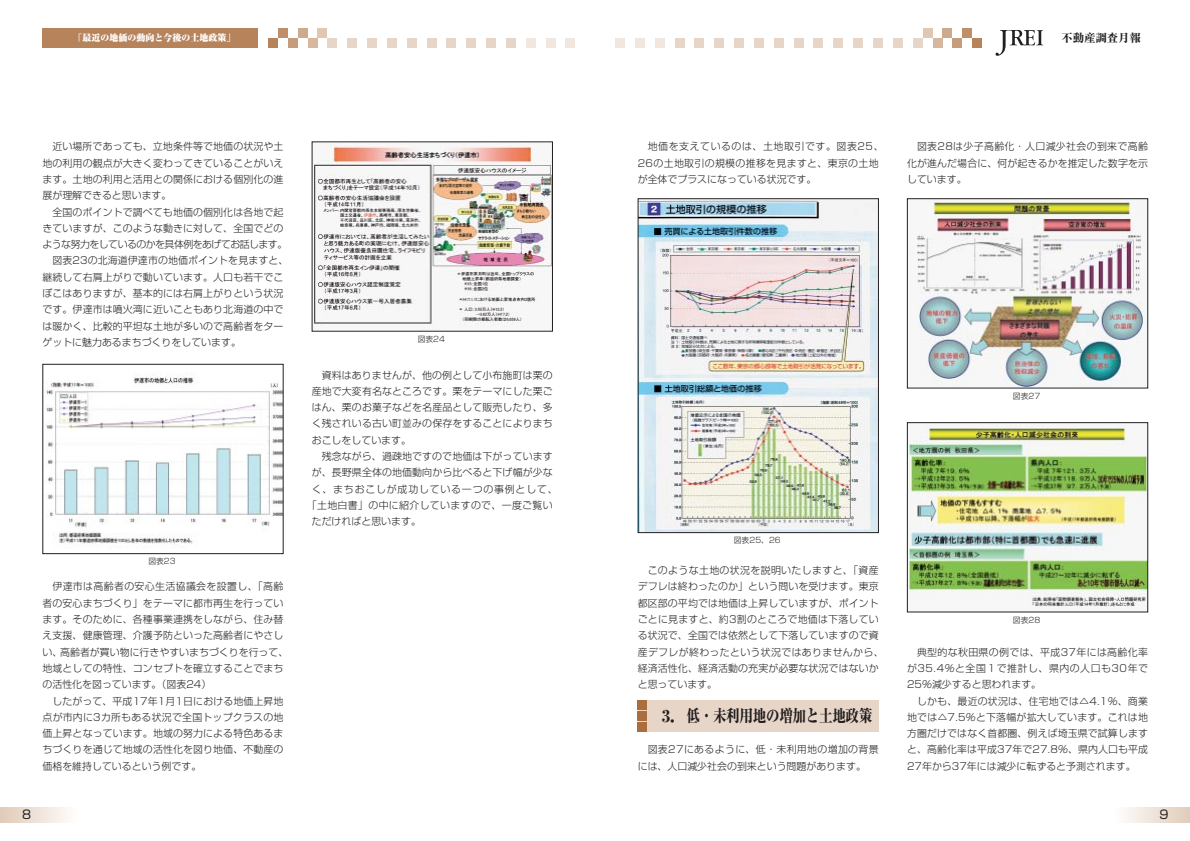
<style>
.page{position:relative;width:1190px;height:841px;background:#fff}
.page>*{position:absolute;margin:0;border:0;box-sizing:border-box;transform-origin:0 0}
.t1{font:800 17px "Ryumin";letter-spacing:-.025em;color:#231f20}
.t2{font:12px "Shin Go";color:#231f20}
.t3{font:800 11.3px "Ryumin";color:#231f20}
.t4{font:300 9.9px/16.3px "Shin Go";letter-spacing:.015em;color:#231f20;text-align:justify}
.t5{font:300 9.9px/16.3px "Shin Go";letter-spacing:.035em;color:#231f20}
.t6{font:300 9.9px "Shin Go";letter-spacing:-.055em;color:#231f20}
.t7{font:300 9.9px "Shin Go";letter-spacing:.08em;color:#231f20}
.t8{font:900 9px "Ryumin";color:#fff}
.t9{font:300 7.8px "Shin Go";color:#231f20}
</style>
<div class="page">
<svg style="left:0;top:808px;width:67px;height:14px"></svg>
<svg style="left:1125px;top:808px;width:65px;height:14px"></svg>
<img style="left:45px;top:372px;width:236px;height:176px">
<div style="left:43px;top:364px;width:240px;height:190px;border:1px solid #231f20"></div>
<img style="left:314px;top:144px;width:237px;height:183px">
<img style="left:640px;top:200px;width:237px;height:331px">
<div style="left:638px;top:198px;width:241px;height:335px;border:1px solid #231f20"></div>
<img style="left:917px;top:200px;width:229px;height:186px">
<div style="left:907px;top:198px;width:241px;height:190px;border:1px solid #231f20"></div>
<img style="left:909px;top:424px;width:237px;height:183px">
<div style="left:907px;top:422px;width:241px;height:190px;border:1px solid #231f20"></div>
<div style="left:43px;top:28px;width:215px;height:20px;background:#b7835b"></div>
<div style="left:347px;top:38px;width:10px;height:10px;background:#e7d6c8"></div>
<svg style="left:996px;top:30px;width:47px;height:26px"></svg>
<div style="left:268px;top:38px;width:10px;height:10px;background:#b7835b"></div>
<div style="left:278px;top:28px;width:10px;height:10px;background:#be8f6a"></div>
<div style="left:288px;top:38px;width:10px;height:10px;background:#c69c7a"></div>
<div style="left:298px;top:28px;width:10px;height:10px;background:#cdaa8b"></div>
<div style="left:308px;top:38px;width:9px;height:10px;background:#d7b89f"></div>
<div style="left:317px;top:28px;width:10px;height:10px;background:#dfc7b3"></div>
<div style="left:327px;top:38px;width:10px;height:10px;background:#e7d6c8"></div>
<div style="left:893px;top:38px;width:10px;height:10px;background:#e7d6c8"></div>
<div style="left:913px;top:38px;width:10px;height:10px;background:#e7d6c8"></div>
<div style="left:923px;top:28px;width:10px;height:10px;background:#dfc7b3"></div>
<div style="left:933px;top:38px;width:10px;height:10px;background:#d7b89f"></div>
<div style="left:943px;top:28px;width:9px;height:10px;background:#cdaa8b"></div>
<div style="left:952px;top:38px;width:10px;height:10px;background:#c69c7a"></div>
<div style="left:962px;top:28px;width:10px;height:10px;background:#be8f6a"></div>
<div style="left:972px;top:38px;width:10px;height:10px;background:#b7835b"></div>
<div style="left:367px;top:38px;width:10px;height:10px;background:#e7d6c8"></div>
<div style="left:387px;top:38px;width:10px;height:10px;background:#e7d6c8"></div>
<div style="left:407px;top:38px;width:10px;height:10px;background:#e7d6c8"></div>
<div style="left:427px;top:38px;width:10px;height:10px;background:#e7d6c8"></div>
<div style="left:446px;top:38px;width:10px;height:10px;background:#e7d6c8"></div>
<div style="left:466px;top:38px;width:10px;height:10px;background:#e7d6c8"></div>
<div style="left:486px;top:38px;width:10px;height:10px;background:#e7d6c8"></div>
<div style="left:506px;top:38px;width:10px;height:10px;background:#e7d6c8"></div>
<div style="left:526px;top:38px;width:10px;height:10px;background:#f1e7df"></div>
<div style="left:546px;top:38px;width:10px;height:10px;background:#f1e7df"></div>
<div style="left:566px;top:38px;width:9px;height:10px;background:#f1e7df"></div>
<div style="left:873px;top:38px;width:10px;height:10px;background:#e7d6c8"></div>
<div style="left:853px;top:38px;width:10px;height:10px;background:#e7d6c8"></div>
<div style="left:833px;top:38px;width:10px;height:10px;background:#e7d6c8"></div>
<div style="left:814px;top:38px;width:9px;height:10px;background:#e7d6c8"></div>
<div style="left:794px;top:38px;width:10px;height:10px;background:#e7d6c8"></div>
<div style="left:774px;top:38px;width:10px;height:10px;background:#e7d6c8"></div>
<div style="left:754px;top:38px;width:10px;height:10px;background:#e7d6c8"></div>
<div style="left:734px;top:38px;width:10px;height:10px;background:#e7d6c8"></div>
<div style="left:714px;top:38px;width:10px;height:10px;background:#e7d6c8"></div>
<div style="left:694px;top:38px;width:10px;height:10px;background:#e7d6c8"></div>
<div style="left:675px;top:38px;width:10px;height:10px;background:#e7d6c8"></div>
<div style="left:655px;top:38px;width:10px;height:10px;background:#f1e7df"></div>
<div style="left:635px;top:38px;width:10px;height:10px;background:#f1e7df"></div>
<div style="left:615px;top:38px;width:10px;height:10px;background:#f1e7df"></div>
<div style="left:638px;top:700px;width:241px;height:31px;background:#e7d6c8"></div>
<div style="left:638px;top:700px;width:9px;height:9px;background:#aa6d3d"></div>
<div style="left:638px;top:711px;width:9px;height:9px;background:#aa6d3d"></div>
<div style="left:638px;top:722px;width:9px;height:9px;background:#aa6d3d"></div>
<p class="t8" style="left:73px;top:35px;width:163px">「最近の地価の動向と今後の土地政策」</p>
<p class="t3" style="left:1062px;top:34px;width:81px">不動産調査月報</p>
<p class="t4" style="left:43px;top:140px;width:242px;text-indent:10px">近い場所であっても、立地条件等で地価の状況や土地の利用の観点が大きく変わってきていることがいえます。土地の利用と活用との関係における個別化の進展が理解できると思います。</p>
<p class="t4" style="left:52px;top:205px;width:233px">全国のポイントで調べても地価の個別化は各地で起</p>
<p class="t4" style="left:43px;top:221px;width:242px">きていますが、このような動きに対して、全国でどの</p>
<p class="t6" style="left:43px;top:241px;width:246px">ような努力をしているのかを具体例をあげてお話します。</p>
<p class="t4" style="left:52px;top:254px;width:237px">図表23の北海道伊達市の地価ポイントを見ますと、</p>
<p class="t4" style="left:43px;top:270px;width:242px">継続して右肩上がりで動いています。人口も若干でこ</p>
<p class="t4" style="left:43px;top:286px;width:242px">ぼこはありますが、基本的には右肩上がりという状況</p>
<p class="t4" style="left:43px;top:303px;width:242px">です。伊達市は噴火湾に近いこともあり北海道の中で</p>
<p class="t4" style="left:43px;top:319px;width:242px">は暖かく、比較的平坦な土地が多いので高齢者をター</p>
<p class="t4" style="left:43px;top:335px;width:200px">ゲットに魅力あるまちづくりをしています。</p>
<p class="t9" style="left:148px;top:558px;width:29px">図表23</p>
<p class="t4" style="left:43px;top:580px;width:247px;text-align:left;text-indent:10px">伊達市は高齢者の安心生活協議会を設置し、「高齢者の安心まちづくり」をテーマに都市再生を行っています。そのために、各種事業連携をしながら、住み替え支援、健康管理、介護予防といった高齢者にやさしい、高齢者が買い物に行きやすいまちづくりを行って、地域としての特性、コンセプトを確立することでまちの活性化を図っています。（図表24）</p>
<p class="t4" style="left:43px;top:694px;width:242px;text-indent:10px">したがって、平成17年1月1日における地価上昇地点が市内に3カ所もある状況で全国トップクラスの地価上昇となっています。地域の努力による特色あるまちづくりを通じて地域の活性化を図り地価、不動産の価格を維持しているという例です。</p>
<p class="t9" style="left:418px;top:336px;width:29px">図表24</p>
<p class="t4" style="left:312px;top:368px;width:242px;text-indent:10px">資料はありませんが、他の例として小布施町は栗の産地で大変有名なところです。栗をテーマにした栗ごはん、栗のお菓子などを名産品として販売したり、多く残されいる古い町並みの保存をすることによりまちおこしをしています。</p>
<p class="t4" style="left:322px;top:449px;width:233px">残念ながら、過疎地ですので地価は下がっています</p>
<p class="t4" style="left:312px;top:466px;width:242px">が、長野県全体の地価動向から比べると下げ幅が少な</p>
<p class="t7" style="left:312px;top:485px;width:247px">く、まちおこしが成功している一つの事例として、</p>
<p class="t5" style="left:307px;top:498px;width:247px">「土地白書」の中に紹介していますので、一度ご覧い</p>
<p class="t4" style="left:312px;top:515px;width:111px">ただければと思います。</p>
<p class="t5" style="left:638px;top:140px;width:247px;text-indent:10px">地価を支えているのは、土地取引です。図表25、<br>26の土地取引の規模の推移を見ますと、東京の土地が全体でプラスになっている状況です。</p>
<p class="t4" style="left:907px;top:140px;width:242px;text-indent:10px">図表28は少子高齢化・人口減少社会の到来で高齢化が進んだ場合に、何が起きるかを推定した数字を示しています。</p>
<p class="t9" style="left:1013px;top:393px;width:29px">図表27</p>
<p class="t9" style="left:734px;top:538px;width:49px">図表25、26</p>
<p class="t4" style="left:638px;top:564px;width:247px;text-align:left;text-indent:10px">このような土地の状況を説明いたしますと、「資産デフレは終わったのか」という問いを受けます。東京都区部の平均では地価は上昇していますが、ポイントごとに見ますと、約3割のところで地価は下落している状況で、全国では依然として下落していますので資産デフレが終わったという状況ではありませんから、経済活性化、経済活動の充実が必要な状況ではないかと思っています。</p>
<h1 class="t1" style="left:662px;top:710px;width:212px">3．低・未利用地の増加と土地政策</h1>
<p class="t4" style="left:638px;top:743px;width:242px;text-indent:10px">図表27にあるように、低・未利用地の増加の背景には、人口減少社会の到来という問題があります。</p>
<p class="t9" style="left:1013px;top:617px;width:29px">図表28</p>
<p class="t4" style="left:907px;top:645px;width:242px;text-indent:10px">典型的な秋田県の例では、平成37年には高齢化率が35.4％と全国１で推計し、県内の人口も30年で25％減少すると思われます。</p>
<p class="t4" style="left:907px;top:694px;width:242px;text-indent:10px">しかも、最近の状況は、住宅地では△4.1％、商業地では△7.5％と下落幅が拡大しています。これは地方圏だけではなく首都圏、例えば埼玉県で試算しますと、高齢化率は平成37年で27.8％、県内人口も平成27年から37年には減少に転ずると予測されます。</p>
<p class="t2" style="left:22px;top:810px;width:11px">8</p>
<p class="t2" style="left:1159px;top:810px;width:11px">9</p>
</div>
